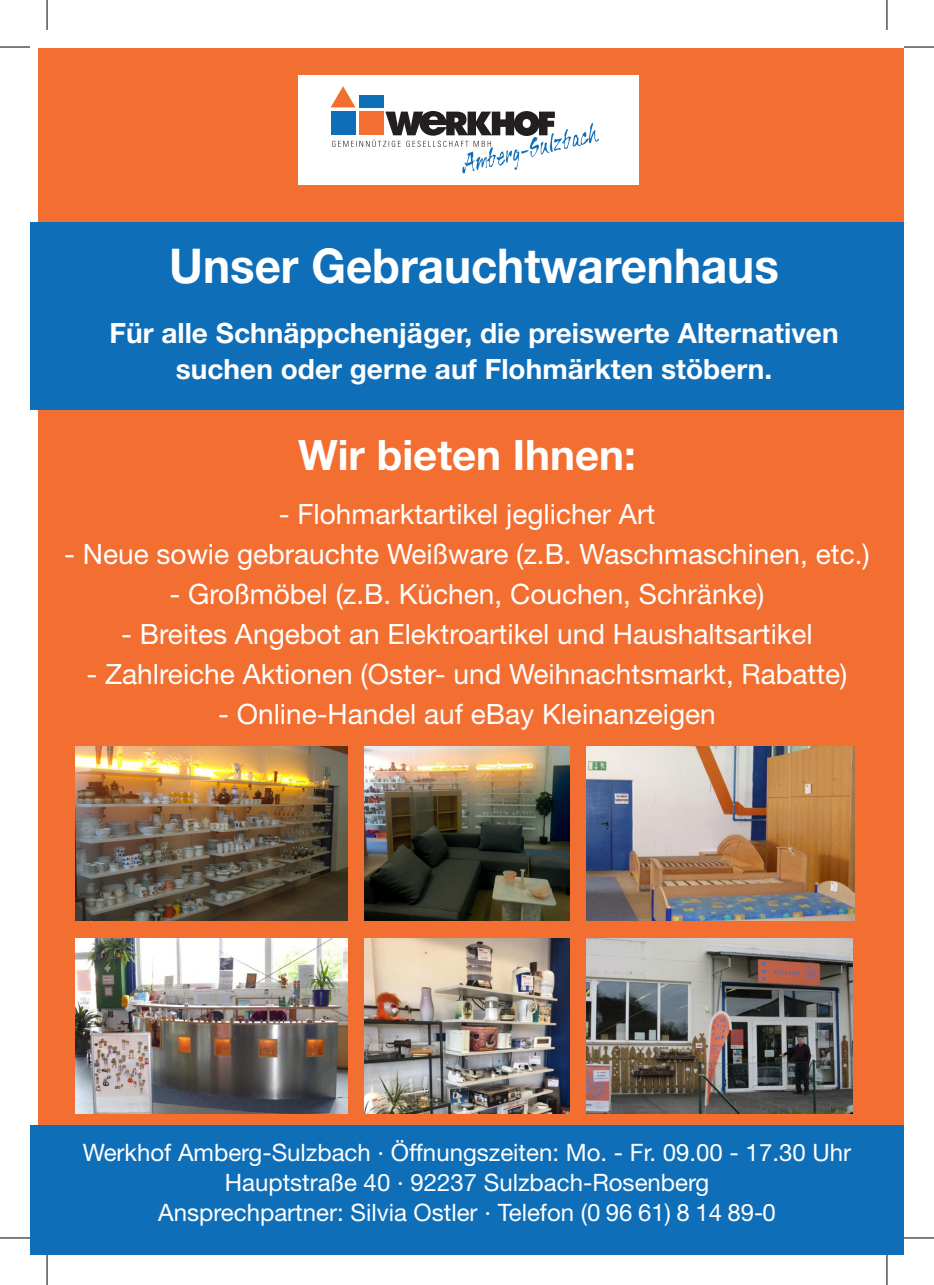
<style>
.page{position:relative;width:934px;height:1285px;background:#fff}
.page>*{position:absolute;margin:0;border:0;box-sizing:border-box;transform-origin:0 0}
.t1{font:700 48px "Helvetica Neue";color:#fff;scale:.95 1}
.t2{font:700 42px "Helvetica Neue";color:#fff}
.t3{font:28px "Helvetica Neue";color:#fff}
.t4{font:700 28px/36px "Helvetica Neue";color:#fff;text-align:center}
.t5{font:24px/30px "Helvetica Neue";color:#fff;text-align:center}
</style>
<div class="page">
<div style="left:39px;top:48px;width:864px;height:1207px;background:#f36e31"></div>
<div style="left:30px;top:223px;width:873px;height:187px;background:#0f6eb8"></div>
<img style="left:75px;top:746px;width:272px;height:175px">
<img style="left:586px;top:746px;width:268px;height:175px">
<img style="left:364px;top:938px;width:205px;height:175px">
<img style="left:364px;top:746px;width:205px;height:175px">
<img style="left:586px;top:938px;width:265px;height:175px">
<img style="left:75px;top:938px;width:272px;height:175px">
<div style="left:298px;top:75px;width:340px;height:110px;background:#fff"></div>
<svg style="left:330px;top:86px;width:268px;height:88px"></svg>
<div style="left:30px;top:1126px;width:873px;height:129px;background:#0f6eb8"></div>
<hr style="left:0;top:47px;width:30px;height:1px;background:#000">
<hr style="left:903px;top:47px;width:30px;height:1px;background:#000">
<hr style="left:0;top:1237px;width:30px;height:1px;background:#000">
<hr style="left:903px;top:1237px;width:30px;height:1px;background:#000">
<hr style="left:47px;top:0;width:1px;height:30px;background:#000">
<hr style="left:47px;top:1255px;width:1px;height:30px;background:#000">
<hr style="left:886px;top:0;width:1px;height:30px;background:#000">
<hr style="left:886px;top:1255px;width:1px;height:30px;background:#000">
<h1 class="t1" style="left:169px;top:236px;width:642px">Unser Gebrauchtwarenhaus</h1>
<p class="t4" style="left:109px;top:314px;width:730px">Für alle Schnäppchenjäger, die preiswerte Alternativen suchen oder gerne auf Flohmärkten stöbern.</p>
<h2 class="t2" style="left:298px;top:429px;width:339px">Wir bieten Ihnen:</h2>
<p class="t3" style="left:279px;top:497px;width:377px">- Flohmarktartikel jeglicher Art</p>
<p class="t3" style="left:64px;top:537px;width:806px">- Neue sowie gebrauchte Weißware (z.B. Waschmaschinen, etc.)</p>
<p class="t3" style="left:169px;top:577px;width:596px">- Großmöbel (z.B. Küchen, Couchen, Schränke)</p>
<p class="t3" style="left:121px;top:617px;width:692px">- Breites Angebot an Elektroartikel und Haushaltsartikel</p>
<p class="t3" style="left:86px;top:657px;width:762px">- Zahlreiche Aktionen (Oster- und Weihnachtsmarkt, Rabatte)</p>
<p class="t3" style="left:218px;top:697px;width:499px">- Online-Handel auf eBay Kleinanzeigen</p>
<p class="t5" style="left:83px;top:1136px;width:769px">werkhof Amberg-Sulzbach · Öffnungszeiten: Mo. - Fr. 09.00 - 17.30 Uhr<br>Hauptstraße 40 · 92237 Sulzbach-Rosenberg<br>Ansprechpartner: Silvia Ostler · Telefon (0 96 61) 8 14 89-0</p>
</div>
